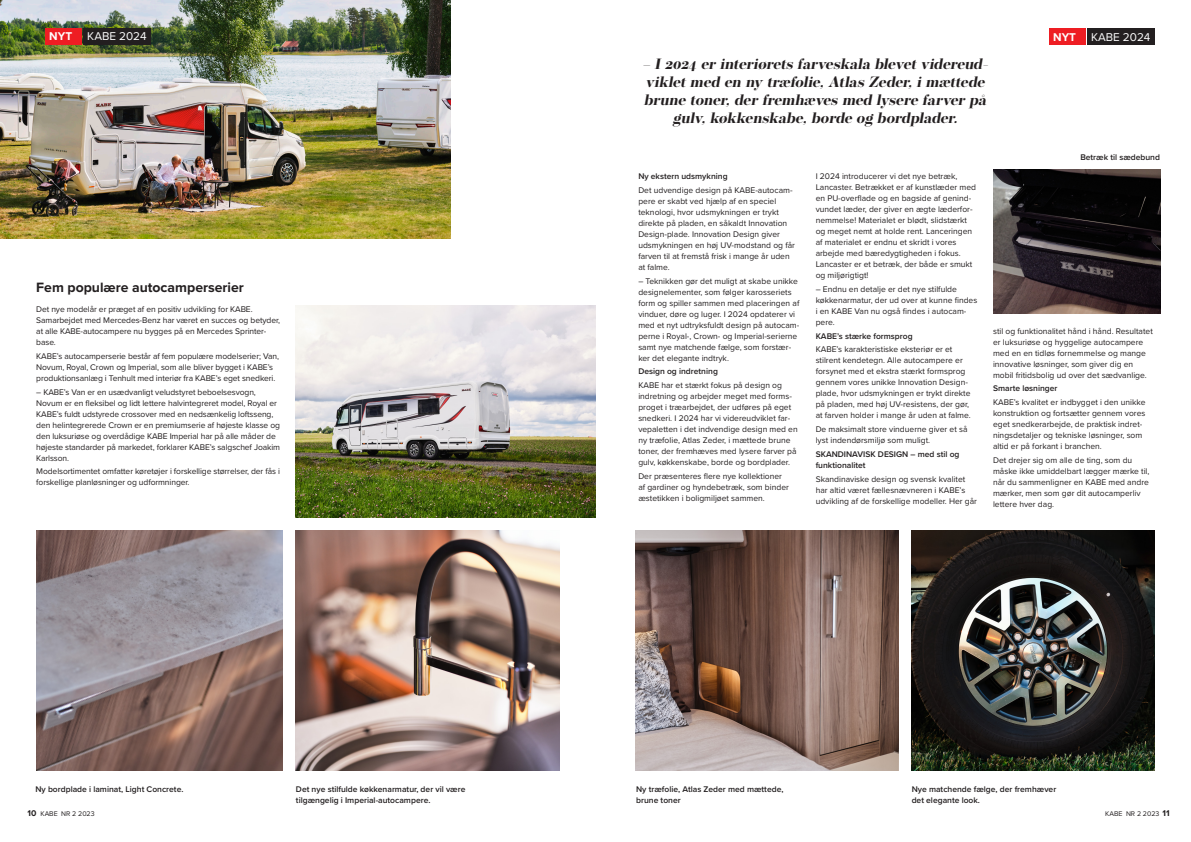
<style>
.page{position:relative;width:1191px;height:842px;background:#fff}
.page>*{position:absolute;margin:0;border:0;box-sizing:border-box;transform-origin:0 0}
.t1{font:italic 700 14.9px/17.9px "Operetta 12";color:#231f20;text-align:center}
.t2{font:700 14px "Proxima Nova";color:#231f20}
.t3{font:11.7px "Proxima Nova";color:#fff}
.t4{font:700 11.7px "Proxima Nova";color:#fff}
.t5{font:8.5px/11px "Proxima Nova";color:#231f20}
.t6{font:600 8.5px/11px "Proxima Nova";color:#231f20}
.t7{font:7px "Proxima Nova";color:#231f20}
.s1{font-weight:700;font-size:8.6px}
</style>
<div class="page">
<img style="left:0;top:0;width:451px;height:239px">
<img style="left:296px;top:305px;width:299px;height:212px">
<img style="left:36px;top:531px;width:246px;height:239px">
<img style="left:296px;top:531px;width:263px;height:239px">
<img style="left:635px;top:531px;width:263px;height:239px">
<img style="left:911px;top:531px;width:243px;height:239px">
<img style="left:993px;top:170px;width:167px;height:143px">
<div style="left:83px;top:28px;width:68px;height:16px;background:#231f20"></div>
<div style="left:45px;top:28px;width:37px;height:16px;background:#ee1d23"></div>
<div style="left:1087px;top:28px;width:67px;height:17px;background:#231f20"></div>
<div style="left:1048px;top:28px;width:37px;height:17px;background:#ee1d23"></div>
<p class="t4" style="left:49px;top:28px;width:31px">NYTT</p>
<p class="t3" style="left:87px;top:28px;width:61px">KABE 2024</p>
<p class="t4" style="left:1053px;top:28px;width:24px">NYT</p>
<p class="t3" style="left:1091px;top:28px;width:61px">KABE 2024</p>
<p class="t1" style="left:642px;top:55px;width:351px">–I2024erinteriøretsfarveskalablevetvidereud&shy;vikletmed en ny træfolie,AtlasZeder,imættede brunetoner,derfremhævesmed lyserefarverpå gulv,køkkenskabe,bordeogbordplader.</p>
<p class="t6" style="left:1080px;top:151px;width:81px">Betræk til sædebund</p>
<p class="t2" style="left:36px;top:277px;width:209px">Fem populære autocamperserier</p>
<p class="t5" style="left:36px;top:303px;width:245px">Det nye modelår er præget af en positiv udvikling for KABE.<br>Samarbejdet med Mercedes-Benz har været en succes og betyder, at alle KABE-autocampere nu bygges på en Mercedes Sprinter&shy;base.</p>
<p class="t5" style="left:36px;top:350px;width:244px">KABE’s autocamperserie består af fem populære modelserier; Van,<br>Novum, Royal, Crown og Imperial, som alle bliver bygget i KABE’s produktionsanlæg i Tenhult med interiør fra KABE’s eget snedkeri.</p>
<p class="t5" style="left:36px;top:386px;width:245px">– KABE’s Van er en usædvanligt veludstyret beboelsesvogn, Novum er en fleksibel og lidt lettere halvintegreret model, Royal er KABE’s fuldt udstyrede crossover med en nedsænkelig loftsseng, den helintegrerede Crown er en premiumserie af højeste klasse og den luksuriøse og overdådige KABE Imperial har på alle måder de højeste standarder på markedet, forklarer KABE’s salgschef Joakim Karlsson.</p>
<p class="t5" style="left:36px;top:466px;width:245px">Modelsortimentet omfatter køretøjer i forskellige størrelser, der fås i forskellige planløsninger og udformninger.</p>
<p class="t6" style="left:35px;top:783px;width:149px">Ny bordplade i laminat, Light Concrete.</p>
<p class="t6" style="left:296px;top:783px;width:171px">Det nye stilfulde køkkenarmatur, der vil være tilgængelig i Imperial-autocampere.</p>
<p class="t6" style="left:638px;top:170px;width:91px">Ny ekstern udsmykning</p>
<p class="t5" style="left:638px;top:184px;width:158px">Det udvendige design på KABE-autocam&shy;pere er skabt ved hjælp af en speciel teknologi, hvor udsmykningen er trykt direkte på pladen, en såkaldt Innovation Design-plade. Innovation Design giver udsmykningen en høj UV-modstand og får farven til at fremstå frisk i mange år uden at falme.</p>
<p class="t5" style="left:638px;top:275px;width:163px">– Teknikken gør det muligt at skabe unikke designelementer, som følger karosseriets form og spiller sammen med placeringen af vinduer, døre og luger. I 2024 opdaterer vi med et nyt udtryksfuldt design på autocam&shy;perne i Royal-, Crown- og Imperial-serierne samt nye matchende fælge, som forstær&shy;ker det elegante indtryk.</p>
<p class="t6" style="left:638px;top:366px;width:81px">Design og indretning</p>
<p class="t5" style="left:638px;top:379px;width:161px">KABE har et stærkt fokus på design og indretning og arbejder meget med forms&shy;proget i træarbejdet, der udføres på eget snedkeri. I 2024 har vi videreudviklet far&shy;vepaletten i det indvendige design med en ny træfolie, Atlas Zeder, i mættede brune toner, der fremhæves med lysere farver på gulv, køkkenskabe, borde og bordplader.</p>
<p class="t5" style="left:638px;top:470px;width:152px">Der præsenteres flere nye kollektioner af gardiner og hyndebetræk, som binder æstetikken i boligmiljøet sammen.</p>
<p class="t5" style="left:815px;top:170px;width:162px">I 2024 introducerer vi det nye betræk, Lancaster. Betrækket er af kunstlæder med en PU-overflade og en bagside af genind&shy;vundet læder, der giver en ægte læderfor&shy;nemmelse! Materialet er blødt, slidstærkt og meget nemt at holde rent. Lanceringen af materialet er endnu et skridt i vores arbejde med bæredygtigheden i fokus.<br>Lancaster er et betræk, der både er smukt og miljørigtigt!</p>
<p class="t5" style="left:815px;top:283px;width:163px">– Endnu en detalje er det nye stilfulde køkkenarmatur, der ud over at kunne findes i en KABE Van nu også findes i autocam&shy;pere.</p>
<p class="t6" style="left:815px;top:330px;width:98px">KABE’s stærke formsprog</p>
<p class="t5" style="left:815px;top:344px;width:157px">KABE’s karakteristiske eksteriør er et stilrent kendetegn. Alle autocampere er forsynet med et ekstra stærkt formsprog gennem vores unikke Innovation Design&shy;plade, hvor udsmykningen er trykt direkte på pladen, med høj UV-resistens, der gør, at farven holder i mange år uden at falme.</p>
<p class="t5" style="left:815px;top:423px;width:153px">De maksimalt store vinduerne giver et så lyst indendørsmiljø som muligt.</p>
<p class="t6" style="left:815px;top:448px;width:145px">SKANDINAVISK DESIGN – med stil og funktionalitet</p>
<p class="t5" style="left:815px;top:473px;width:163px">Skandinaviske design og svensk kvalitet har altid været fællesnævneren i KABE’s udvikling af de forskellige modeller. Her går</p>
<p class="t5" style="left:993px;top:325px;width:161px">stil og funktionalitet hånd i hånd. Resultatet er luksuriøse og hyggelige autocampere med en en tidløs fornemmelse og mange innovative løsninger, som giver dig en mobil fritidsbolig ud over det sædvanlige.</p>
<p class="t6" style="left:993px;top:383px;width:66px">Smarte løsninger</p>
<p class="t5" style="left:993px;top:396px;width:154px">KABE’s kvalitet er indbygget i den unikke konstruktion og fortsætter gennem vores eget snedkerarbejde, de praktisk indret&shy;ningsdetaljer og tekniske løsninger, som altid er på forkant i branchen.</p>
<p class="t5" style="left:993px;top:454px;width:158px">Det drejer sig om alle de ting, som du måske ikke umiddelbart lægger mærke til, når du sammenligner en KABE med andre mærker, men som gør dit autocamperliv lettere hver dag.</p>
<p class="t6" style="left:636px;top:783px;width:149px">Ny træfolie, Atlas Zeder med mættede, brune toner</p>
<p class="t6" style="left:911px;top:783px;width:146px">Nye matchende fælge, der fremhæver det elegante look.</p>
<p class="t7" style="left:28px;top:808px;width:69px"><span class="s1">10</span> KABE NR 2 2023</p>
<p class="t7" style="left:1105px;top:808px;width:66px">KABE NR 2 2023 <span class="s1">11</span></p>
</div>
